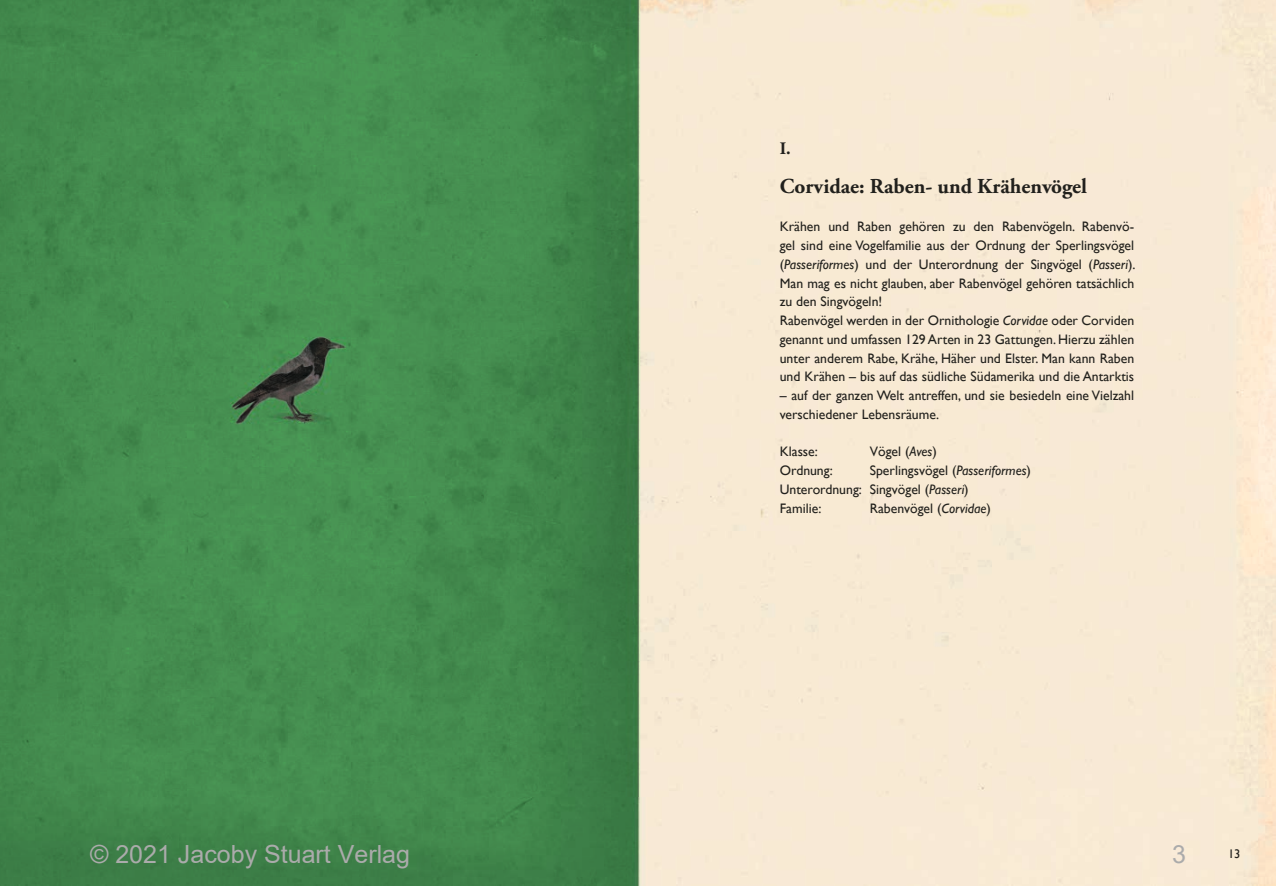
<style>
.page{position:relative;width:1276px;height:886px;background:#fff}
.page>*{position:absolute;margin:0;border:0;box-sizing:border-box;transform-origin:0 0}
.t1{font:25px "Arial";color:#ababab}
.t2{font:700 21.25px "Adobe Garamond Pro";color:#21201c}
.t3{font:700 17.5px "Adobe Garamond Pro";color:#21201c}
.t4{font:13.75px/18.8px "Gill Sans";color:#21201c}
.t5{font:12.5px "Gill Sans";color:#21201c}
.s1{font-style:italic}
</style>
<div class="page">
<img style="left:0;top:0;width:1276px;height:886px">
<p class="t3" style="left:780px;top:139px;width:13px">I.</p>
<h2 class="t2" style="left:780px;top:173px;width:309px">Corvidae: Raben- und Krähenvögel</h2>
<p class="t4" style="left:780px;top:217px;width:357px">Krähen und Raben gehören zu den Rabenvögeln. Rabenvö&shy;gel sind eine Vogelfamilie aus der Ordnung der Sperlingsvögel (<span class="s1">Passeriformes</span>) und der Unterordnung der Singvögel (<span class="s1">Passeri</span>).<br>Man mag es nicht glauben, aber Rabenvögel gehören tatsächlich zu den Singvögeln!<br>Rabenvögel werden in der Ornithologie <span class="s1">Corvidae</span> oder Corviden genannt und umfassen 129 Arten in 23 Gattungen. Hierzu zählen unter anderem Rabe, Krähe, Häher und Elster. Man kann Raben und Krähen – bis auf das südliche Südamerika und die Antarktis</p>
<p class="t4" style="left:780px;top:386px;width:356px">– auf der ganzen Welt antreffen, und sie besiedeln eine Vielzahl verschiedener Lebensräume.</p>
<p class="t4" style="left:780px;top:442px;width:40px">Klasse:</p>
<p class="t4" style="left:870px;top:442px;width:69px">Vögel (<span class="s1">Aves</span>)</p>
<p class="t4" style="left:780px;top:461px;width:54px">Ordnung:</p>
<p class="t4" style="left:780px;top:461px;width:253px;text-indent:90px">Sperlingsvögel (<span class="s1">Passeriformes</span>)<br>Unterordnung: Singvögel (<span class="s1">Passeri</span>)<br>Familie:</p>
<p class="t4" style="left:870px;top:498px;width:123px">Rabenvögel (<span class="s1">Corvidae</span>)</p>
<h1 class="t1" style="left:90px;top:837px;width:321px">© 2021 Jacoby Stuart Verlag</h1>
<h1 class="t1" style="left:1172px;top:837px;width:15px">3</h1>
<p class="t5" style="left:1228px;top:846px;width:14px">13</p>
</div>
